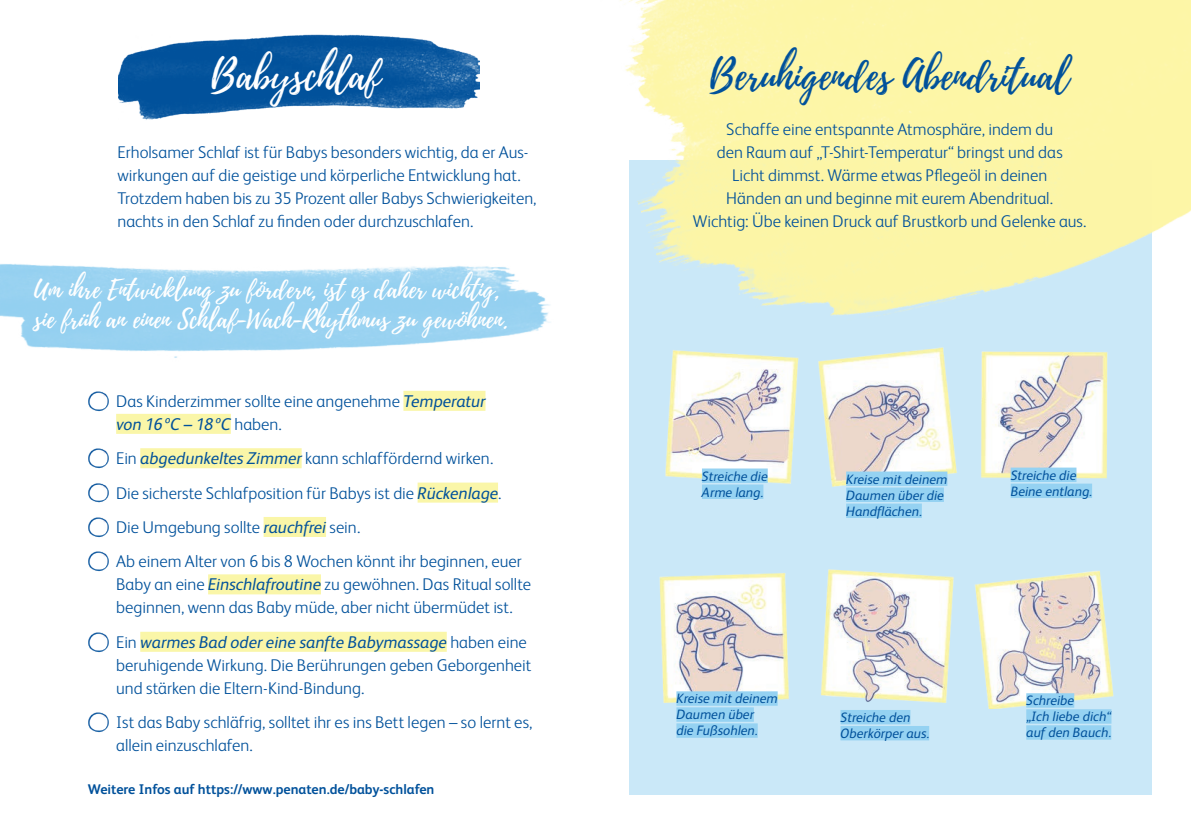
<style>
.page{position:relative;width:1191px;height:840px;background:#fff}
.page>*{position:absolute;margin:0;border:0;box-sizing:border-box;transform-origin:0 0}
.t1{font:40px "Playlist Script";color:#01519b}
.t2{font:40px "Playlist Script";color:#fff}
.t3{font:25px/30px "Playlist Script";color:#fff}
.t4{font:300 17px/23px "FS Albert";color:#01519b}
.t5{font:700 14px "FS Albert";color:#01519b}
.t6{font:italic 13.6px/16px "FS Albert";color:#01519b}
.s1{font-weight:400;font-style:italic}
</style>
<div class="page">
<div style="left:629px;top:160px;width:522px;height:634px;background:#cae8f8"></div>
<img style="left:620px;top:0;width:571px;height:322px">
<img style="left:0;top:264px;width:551px;height:94px">
<img style="left:119px;top:34px;width:360px;height:86px">
<div style="left:403px;top:390px;width:82px;height:20px;background:#faf6a8"></div>
<div style="left:116px;top:413px;width:115px;height:20px;background:#faf6a8"></div>
<div style="left:140px;top:448px;width:162px;height:20px;background:#faf6a8"></div>
<div style="left:417px;top:482px;width:81px;height:20px;background:#faf6a8"></div>
<div style="left:264px;top:516px;width:62px;height:20px;background:#faf6a8"></div>
<div style="left:208px;top:574px;width:113px;height:20px;background:#faf6a8"></div>
<div style="left:140px;top:631px;width:307px;height:20px;background:#faf6a8"></div>
<img style="left:88px;top:391px;width:21px;height:20px">
<img style="left:88px;top:448px;width:21px;height:20px">
<img style="left:88px;top:483px;width:21px;height:19px">
<img style="left:88px;top:517px;width:21px;height:20px">
<img style="left:88px;top:551px;width:21px;height:20px">
<img style="left:88px;top:632px;width:21px;height:19px">
<img style="left:88px;top:712px;width:21px;height:20px">
<img style="left:665px;top:347px;width:443px;height:147px">
<div style="left:702px;top:468px;width:65px;height:14px;background:#95d2f2"></div>
<div style="left:702px;top:484px;width:61px;height:14px;background:#95d2f2"></div>
<div style="left:846px;top:471px;width:101px;height:14px;background:#95d2f2"></div>
<div style="left:846px;top:487px;width:98px;height:14px;background:#95d2f2"></div>
<div style="left:846px;top:503px;width:76px;height:14px;background:#95d2f2"></div>
<div style="left:1010px;top:467px;width:66px;height:14px;background:#95d2f2"></div>
<div style="left:1010px;top:483px;width:82px;height:14px;background:#95d2f2"></div>
<img style="left:659px;top:559px;width:493px;height:149px">
<div style="left:676px;top:691px;width:101px;height:14px;background:#95d2f2"></div>
<div style="left:676px;top:707px;width:78px;height:14px;background:#95d2f2"></div>
<div style="left:676px;top:723px;width:81px;height:14px;background:#95d2f2"></div>
<div style="left:840px;top:709px;width:70px;height:15px;background:#95d2f2"></div>
<div style="left:840px;top:725px;width:89px;height:15px;background:#95d2f2"></div>
<div style="left:1026px;top:692px;width:48px;height:15px;background:#95d2f2"></div>
<div style="left:1026px;top:708px;width:85px;height:15px;background:#95d2f2"></div>
<div style="left:1026px;top:724px;width:85px;height:15px;background:#95d2f2"></div>
<h1 class="t2" style="left:211px;top:47px;width:171px">Babyschlaf</h1>
<p class="t4" style="left:117px;top:140px;width:420px">Erholsamer Schlaf ist für Babys besonders wichtig, da er Aus&shy;wirkungen auf die geistige und körperliche Entwicklung hat.<br>Trotzdem haben bis zu 35 Prozent aller Babys Schwierigkeiten, nachts in den Schlaf zu finden oder durchzuschlafen.</p>
<h2 class="t3" style="left:34px;top:275px;width:475px">Um ihre Entwicklung zu fördern, ist es daher wichtig, sie früh an einen Schlaf-Wach-Rhythmus zu gewöhnen.</h2>
<p class="t4" style="left:116px;top:388px;width:371px">Das Kinderzimmer sollte eine angenehme <span class="s1">Temperatur von 16ºC – 18ºC</span> haben.</p>
<p class="t4" style="left:116px;top:440px;width:407px;line-height:34.4px">Ein <span class="s1">abgedunkeltes Zimmer</span> kann schlaffördernd wirken.<br>Die sicherste Schlafposition für Babys ist die <span class="s1">Rückenlage</span>.<br>Die Umgebung sollte <span class="s1">rauchfrei</span> sein.<br>Ab einem Alter von 6 bis 8 Wochen könnt ihr beginnen, euer</p>
<p class="t4" style="left:116px;top:572px;width:416px">Baby an eine <span class="s1">Einschlafroutine</span> zu gewöhnen. Das Ritual sollte beginnen, wenn das Baby müde, aber nicht übermüdet ist.</p>
<p class="t4" style="left:116px;top:629px;width:417px">Ein <span class="s1">warmes Bad oder eine sanfte Babymassage</span> haben eine beruhigende Wirkung. Die Berührungen geben Geborgenheit und stärken die Eltern-Kind-Bindung.</p>
<p class="t4" style="left:116px;top:709px;width:418px">Ist das Baby schläfrig, solltet ihr es ins Bett legen – so lernt es, allein einzuschlafen.</p>
<p class="t5" style="left:88px;top:779px;width:348px">Weitere Infos auf https://www.penaten.de/baby-schlafen</p>
<h1 class="t1" style="left:709px;top:47px;width:361px">Beruhigendes Abendritual</h1>
<p class="t4" style="left:693px;top:117px;width:395px;text-align:center">Schaffe eine entspannte Atmosphäre, indem du<br>den Raum auf „T-Shirt-Temperatur“ bringst und das<br>Licht dimmst. Wärme etwas Pflegeöl in deinen<br>Händen an und beginne mit eurem Abendritual.<br>Wichtig: Übe keinen Druck auf Brustkorb und Gelenke aus.</p>
<p class="t6" style="left:702px;top:467px;width:67px">Streiche die<br>Arme lang.</p>
<p class="t6" style="left:846px;top:470px;width:103px">Kreise mit deinem<br>Daumen über die<br>Handflächen.</p>
<p class="t6" style="left:1010px;top:466px;width:83px">Streiche die<br>Beine entlang.</p>
<p class="t6" style="left:676px;top:689px;width:103px">Kreise mit deinem<br>Daumen über<br>die Fußsohlen.</p>
<p class="t6" style="left:840px;top:708px;width:90px">Streiche den<br>Oberkörper aus.</p>
<p class="t6" style="left:1026px;top:691px;width:87px">Schreibe<br>„Ich liebe dich“ auf den Bauch.</p>
</div>
